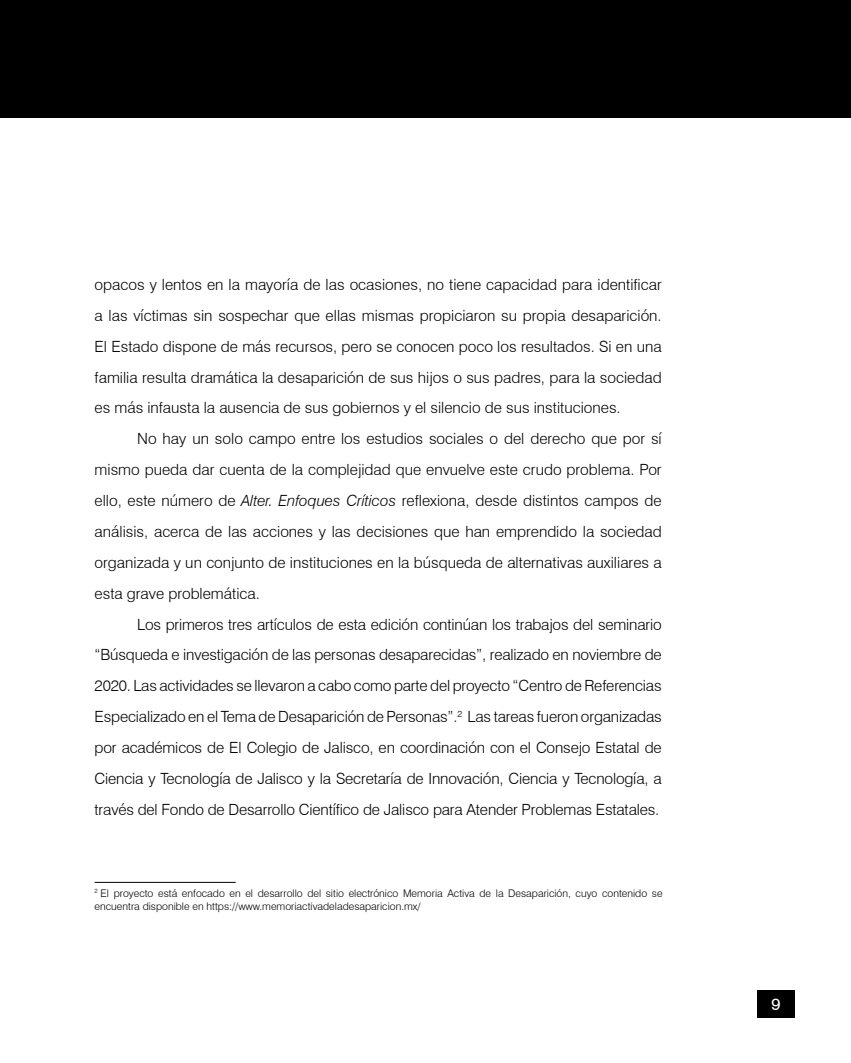
<style>
.page{position:relative;width:851px;height:1063px;background:#fff}
.page>*{position:absolute;margin:0;border:0;box-sizing:border-box;transform-origin:0 0}
.t1{font:16.5px "Swiss 721 BT";color:#fff}
.t2{font:300 15.45px/30.9px "Swiss 721 BT";color:#000;text-align:justify}
.t3{font:300 10.5px/13.5px "Swiss 721 BT";color:#000}
.s1{font-style:italic}
</style>
<div class="page">
<div style="left:0;top:0;width:850px;height:117px;background:#000"></div>
<div style="left:757px;top:990px;width:37px;height:27px;background:#000"></div>
<hr style="left:95px;top:882px;width:141px;height:1px;background:#000">
<p class="t2" style="left:95px;top:269px;width:568px">opacos y lentos en la mayoría de las ocasiones, no tiene capacidad para identificar a las víctimas sin sospechar que ellas mismas propiciaron su propia desaparición.<br>El Estado dispone de más recursos, pero se conocen poco los resultados. Si en una familia resulta dramática la desaparición de sus hijos o sus padres, para la sociedad es más infausta la ausencia de sus gobiernos y el silencio de sus instituciones.</p>
<p class="t2" style="left:95px;top:423px;width:568px;text-indent:43px">No hay un solo campo entre los estudios sociales o del derecho que por sí mismo pueda dar cuenta de la complejidad que envuelve este crudo problema. Por ello, este número de <span class="s1">Alter. Enfoques Críticos</span> reflexiona, desde distintos campos de análisis, acerca de las acciones y las decisiones que han emprendido la sociedad organizada y un conjunto de instituciones en la búsqueda de alternativas auxiliares a esta grave problemática.</p>
<p class="t2" style="left:95px;top:608px;width:568px;text-indent:43px">Los primeros tres artículos de esta edición continúan los trabajos del seminario “Búsqueda e investigación de las personas desaparecidas”, realizado en noviembre de 2020. Las actividades se llevaron a cabo como parte del proyecto “Centro de Referencias Especializado en el Tema de Desaparición de Personas”.<sup>2</sup> Las tareas fueron organizadas por académicos de El Colegio de Jalisco, en coordinación con el Consejo Estatal de Ciencia y Tecnología de Jalisco y la Secretaría de Innovación, Ciencia y Tecnología, a través del Fondo de Desarrollo Científico de Jalisco para Atender Problemas Estatales.</p>
<p class="t3" style="left:95px;top:886px;width:569px"><sup>2</sup> El proyecto está enfocado en el desarrollo del sitio electrónico Memoria Activa de la Desaparición, cuyo contenido se encuentra disponible en https://www.memoriactivadeladesaparicion.mx/</p>
<p class="t1" style="left:771px;top:994px;width:11px">9</p>
</div>
